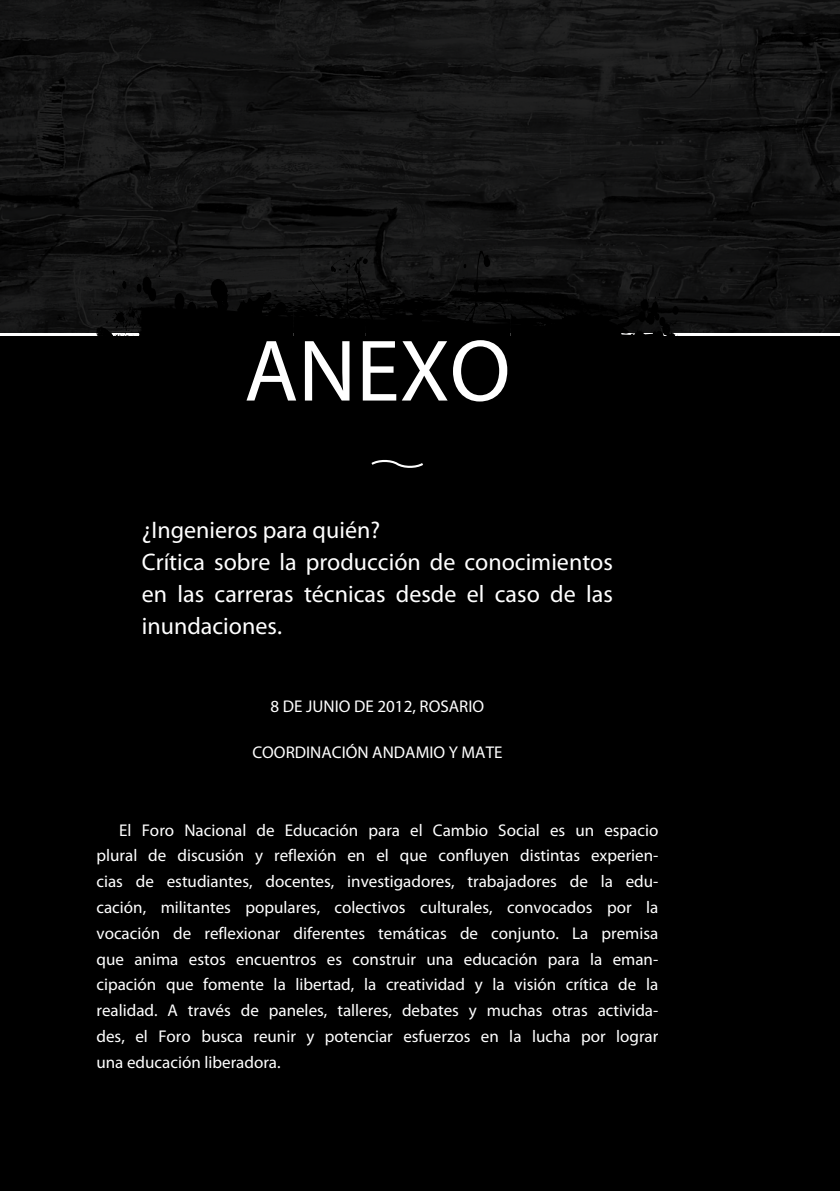
<style>
.page{position:relative;width:840px;height:1191px;background:#fff}
.page>*{position:absolute;margin:0;border:0;box-sizing:border-box;transform-origin:0 0}
.t1{font:88px "Myriad Pro";color:#fff}
.t2{font:24px/32px "Myriad Pro";color:#fff}
.t3{font:17px/25.8px "Myriad Pro";color:#fff;text-align:justify}
</style>
<div class="page">
<div style="left:0;top:336px;width:839px;height:855px;background:#000"></div>
<img style="left:0;top:0;width:839px;height:333px">
<svg style="left:91px;top:265px;width:82px;height:356px;background:#121213"></svg>
<div style="left:293px;top:625px;width:217px;height:47px;background:#000"></div>
<svg style="left:293px;top:243px;width:156px;height:400px;background:#050505"></svg>
<svg style="left:94px;top:287px;width:79px;height:335px;background:#020202"></svg>
<div style="left:78px;top:386px;width:36px;height:143px;background:#000"></div>
<svg style="left:173px;top:250px;width:548px;height:375px;background:#030303"></svg>
<p class="t1" style="left:244px;top:317px;width:267px">ANEXO</p>
<p class="t2" style="left:142px;top:514px;width:472px">¿Ingenieros para quién?<br>Crítica sobre la producción de conocimientos en las carreras técnicas desde el caso de las inundaciones.</p>
<p class="t3" style="left:270px;top:693px;width:215px">8 DE JUNIO DE 2012, ROSARIO</p>
<p class="t3" style="left:252px;top:739px;width:251px">COORDINACIÓN ANDAMIO Y MATE</p>
<p class="t3" style="left:96px;top:816px;width:563px;text-indent:23px">El Foro Nacional de Educación para el Cambio Social es un espacio plural de discusión y reflexión en el que confluyen distintas experien&shy;cias de estudiantes, docentes, investigadores, trabajadores de la edu&shy;cación, militantes populares, colectivos culturales, convocados por la vocación de reflexionar diferentes temáticas de conjunto. La premisa que anima estos encuentros es construir una educación para la eman&shy;cipación que fomente la libertad, la creatividad y la visión crítica de la realidad. A través de paneles, talleres, debates y muchas otras activida&shy;des, el Foro busca reunir y potenciar esfuerzos en la lucha por lograr una educación liberadora.</p>
</div>
